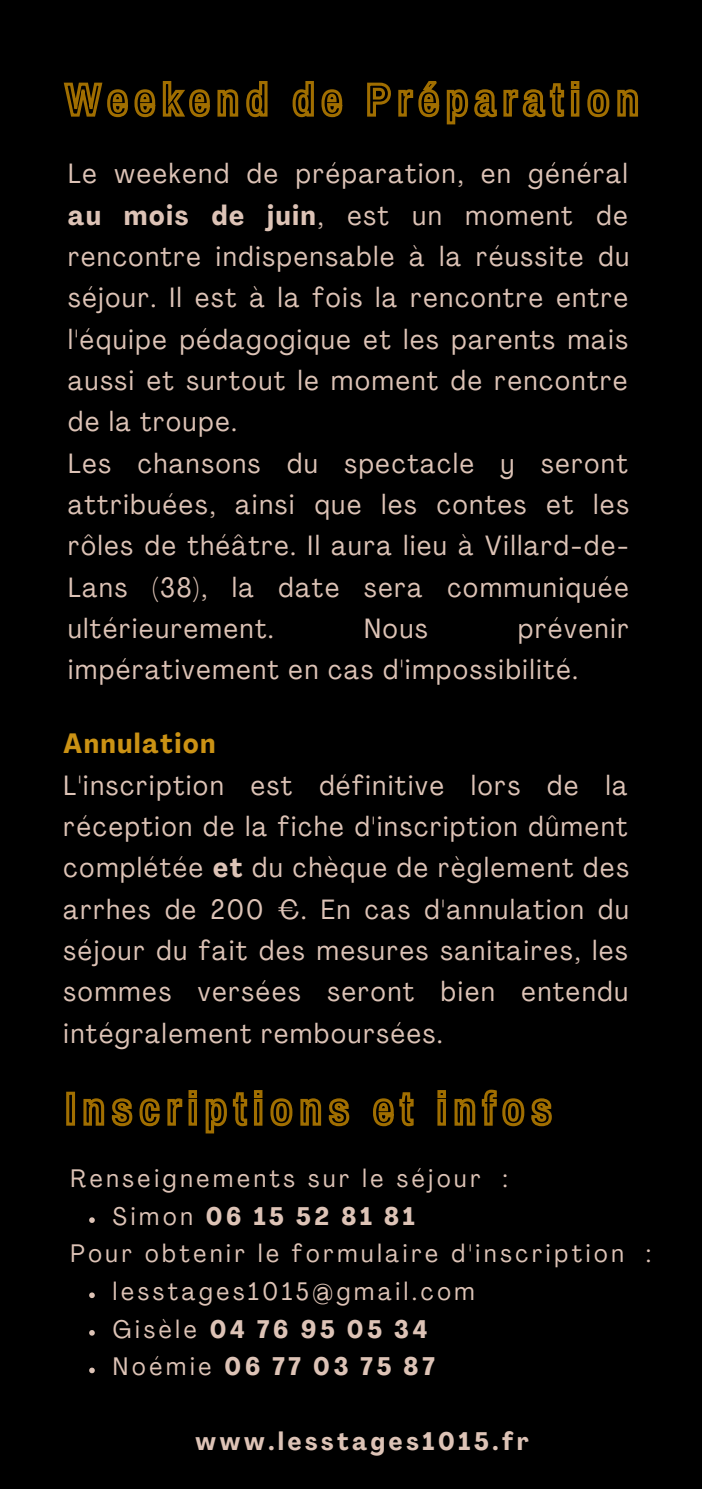
<style>
.page{position:relative;width:702px;height:1489px;background:#fff}
.page>*{position:absolute;margin:0;border:0;box-sizing:border-box;transform-origin:0 0}
.t1{font:condensed 27.5px/41.2px "Agrandir";letter-spacing:.065em;color:#ddc3b6}
.t2{font:700 condensed 27.5px "Agrandir";letter-spacing:.07em;color:#cb9214}
.t3{font:condensed 25px/37.5px "Agrandir";letter-spacing:.15em;color:#ddc3b6}
.t4{font:700 condensed 25px "Agrandir";letter-spacing:.15em;color:#ddc3b6}
.s1{font-weight:700}
.s2{font-weight:400}
</style>
<div class="page">
<div style="left:0;top:0;width:701px;height:1489px;background:#000"></div>
<svg style="left:83px;top:1098px;width:100px;height:29px"></svg>
<svg style="left:205px;top:1092px;width:43px;height:42px"></svg>
<svg style="left:270px;top:1098px;width:80px;height:29px"></svg>
<svg style="left:373px;top:1092px;width:41px;height:35px"></svg>
<svg style="left:454px;top:1089px;width:98px;height:38px"></svg>
<svg style="left:63px;top:81px;width:205px;height:37px"></svg>
<svg style="left:292px;top:81px;width:51px;height:37px"></svg>
<svg style="left:367px;top:81px;width:198px;height:44px"></svg>
<svg style="left:587px;top:89px;width:51px;height:29px"></svg>
<svg style="left:89px;top:1217px;width:6px;height:6px"></svg>
<svg style="left:89px;top:1292px;width:6px;height:6px"></svg>
<svg style="left:89px;top:1330px;width:6px;height:5px"></svg>
<svg style="left:89px;top:1367px;width:6px;height:6px"></svg>
<p class="t1" style="left:68px;top:156px;width:562px">Le weekend de préparation, en général <span class="s1">au mois de juin</span>, est un moment de rencontre indispensable à la réussite du séjour. Il est à la fois la rencontre entre l'équipe pédagogique et les parents mais aussi et surtout le moment de rencontre de la troupe.<br>Les chansons du spectacle y seront attribuées, ainsi que les contes et les rôles de théâtre. Il aura lieu à Villard-de-Lans (38), la date sera communiquée ultérieurement.</p>
<p class="t1" style="left:68px;top:610px;width:562px;text-indent:450px">prévenir impérativement en cas d'impossibilité.</p>
<p class="t1" style="left:364px;top:610px;width:65px">Nous</p>
<p class="t2" style="left:64px;top:732px;width:153px">Annulation</p>
<p class="t1" style="left:64px;top:767px;width:566px;text-align:justify">L'inscription est définitive lors de la réception de la fiche d'inscription dûment complétée <span class="s1">et</span> du chèque de règlement des arrhes de 200 €. En cas d'annulation du séjour du fait des mesures sanitaires, les sommes versées seront bien entendu intégralement remboursées.</p>
<p class="t3" style="left:70px;top:1162px;width:438px">Renseignements sur le séjour :</p>
<p class="t4" style="left:113px;top:1206px;width:303px"><span class="s2">Simon</span> 06 15 52 81 81</p>
<p class="t3" style="left:70px;top:1237px;width:582px">Pour obtenir le formulaire d'inscription :</p>
<p class="t3" style="left:113px;top:1275px;width:363px">lesstages1015@gmail.com<br>Gisèle <span class="s1">04 76 95 05 34<br></span>Noémie <span class="s1">06 77 03 75 87</span></p>
<p class="t4" style="left:195px;top:1431px;width:335px">www.lesstages1015.fr</p>
</div>
